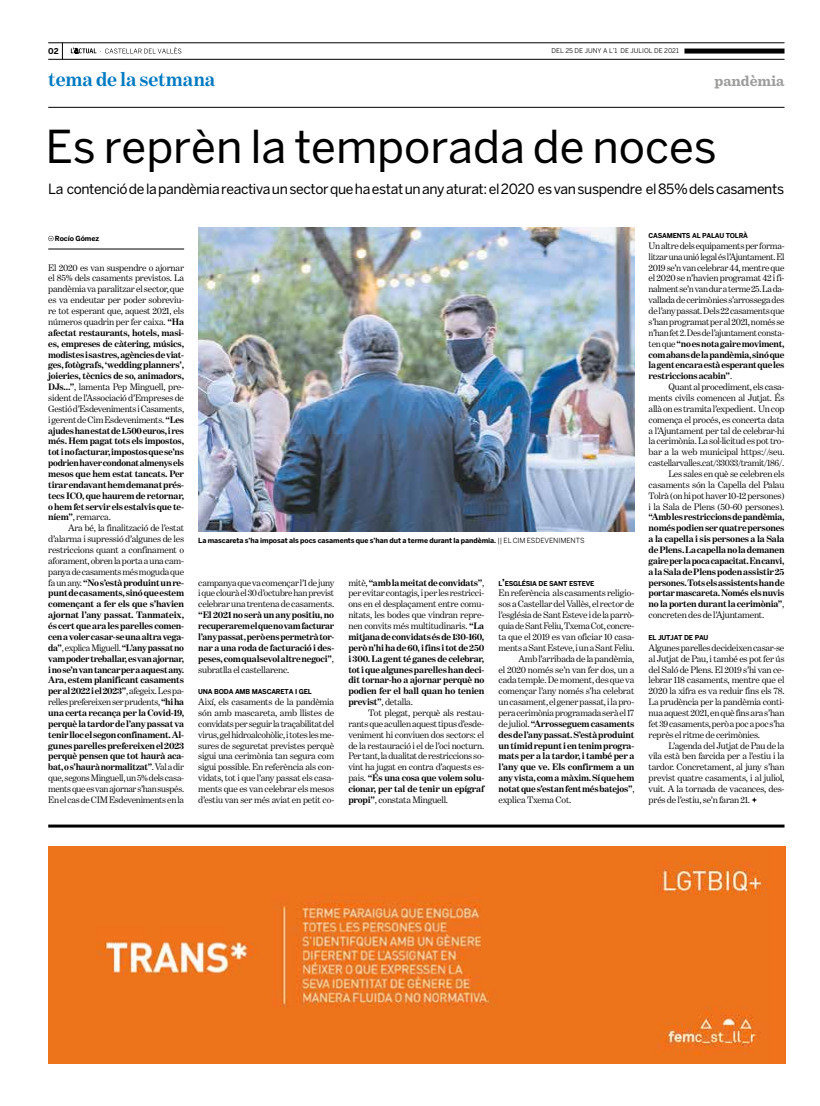
<style>
.page{position:relative;width:820px;height:1106px;background:#fff}
.page>*{position:absolute;margin:0;border:0;box-sizing:border-box;transform-origin:0 0}
.t1{font:45px "Benton Sans";color:#000}
.t2{font:700 20px "Benton Modern One";letter-spacing:-.005em;color:#007ac2}
.t3{font:700 15px "Sentinel";letter-spacing:-.005em;color:#9d9d9c}
.t4{font:14px "Benton Sans";letter-spacing:-.025em;color:#000}
.t5{font:700 9.5px/10.9px "Benton Modern One";letter-spacing:-.02em;color:#000;text-align:justify}
.t6{font:9.5px/10.9px "Benton Modern One";letter-spacing:-.02em;color:#000;text-align:justify}
.t7{font:700 8px "Benton Sans";color:#000}
.t8{font:700 7px "Benton Sans";letter-spacing:-.01em;color:#000}
.t9{font:700 6.7px "Benton Sans";letter-spacing:-.035em;color:#000}
.t10{font:6.5px "Benton Sans";letter-spacing:.005em;color:#000}
.s1{font-weight:400}
.s2{font-weight:700}
.s3{font-size:9.6px}
</style>
<div class="page">
<svg style="left:62px;top:44px;width:1px;height:15px"></svg>
<hr style="left:48px;top:107px;width:736px;height:1px;background:#000">
<hr style="left:48px;top:43px;width:736px;height:1px;background:#000">
<hr style="left:48px;top:59px;width:736px;height:1px;background:#000">
<div style="left:684px;top:49px;width:100px;height:5px;background:#000"></div>
<svg style="left:71px;top:47px;width:110px;height:7px"></svg>
<hr style="left:48px;top:824px;width:736px;height:3px;background:#000">
<img style="left:198px;top:228px;width:436px;height:304px">
<svg style="left:48px;top:236px;width:6px;height:5px"></svg>
<hr style="left:48px;top:249px;width:136px;height:1px;background:#000">
<svg style="left:751px;top:797px;width:5px;height:5px"></svg>
<img style="left:48px;top:846px;width:737px;height:217px">
<p class="t7" style="left:48px;top:46px;width:12px">02</p>
<p class="t10" style="left:551px;top:47px;width:129px">DEL 25 DE JUNY A L’1 DE JULIOL DE 2021</p>
<h2 class="t2" style="left:48px;top:68px;width:169px">tema de la setmana</h2>
<h3 class="t3" style="left:714px;top:69px;width:71px">pandèmia</h3>
<h1 class="t1" style="left:45px;top:120px;width:672px">Es reprèn la temporada de noces</h1>
<h3 class="t4" style="left:48px;top:181px;width:737px">La contenció de la pandèmia reactiva un sector que ha estat un any aturat: el 2020 es van suspendre el 85% dels casaments</h3>
<p class="t8" style="left:55px;top:234px;width:46px">Rocío Gómez</p>
<p class="t5" style="left:48px;top:262px;width:137px"><span class="s1">El 2020 es van suspendre o ajornar el 85% dels casaments previstos. La pandèmia va paralitzar el sector, que es va endeutar per poder sobreviu&shy;re tot esperant que, aquest 2021, els números quadrin per fer caixa.</span> “Ha afectat restaurants, hotels, masi&shy;es, empreses de càtering, músics, modistes i sastres, agències de viat&shy;ges, fotògrafs, ‘wedding planners’, joieries, tècnics de so, animadors, DJs...”<span class="s1">, lamenta Pep Minguell, pre&shy;sident de l’Associació d’Empreses de Gestió d’Esdeveniments i Casaments, i gerent de Cim Esdeveniments.</span> “Les ajudes han estat de 1.500 euros, i res més. Hem pagat tots els impostos, tot i no facturar, impostos que se’ns podrien haver condonat almenys els mesos que hem estat tancats. Per tirar endavant hem demanat prés&shy;tecs ICO, que haurem de retornar, o hem fet servir els estalvis que te&shy;níem”<span class="s1">, remarca.</span></p>
<p class="t5" style="left:48px;top:522px;width:137px;text-indent:20px"><span class="s1">Ara bé, la finalització de l’estat d’alarma i supressió d’algunes de les restriccions quant a confinament o aforament, obren la porta a una cam&shy;panya de casaments més moguda que fa un any.</span> “No s’està produint un re&shy;punt de casaments, sinó que estem començant a fer els que s’havien ajornat l’any passat. Tanmateix, és cert que ara les parelles comen&shy;cen a voler casar-se una altra vega&shy;da”<span class="s1">, explica Miguell.</span> “L’any passat no vam poder treballar, es van ajornar, i no se’n van tancar per a aquest any.<br>Ara, estem planificant casaments per al 2022 i el 2023”<span class="s1">, afegeix. Les pa&shy;relles prefereixen ser prudents,</span> “hi ha una certa recança per la Covid-19, perquè la tardor de l’any passat va tenir lloc el segon confinament. Al&shy;gunes parelles prefereixen el 2023 perquè pensen que tot haurà aca&shy;bat, o s’haurà normalitzat”<span class="s1">. Val a dir que, segons Minguell, un 5% dels casa&shy;ments que es van ajornar s’han suspés.<br>En el cas de CIM Esdeveniments en la</span></p>
<p class="t8" style="left:198px;top:536px;width:387px">La mascareta s’ha imposat als pocs casaments que s’han dut a terme durant la pandèmia. <span class="s1">|| EL CIM ESDEVENIMENTS</span></p>
<p class="t6" style="left:198px;top:577px;width:137px">campanya que va començar l’1 de juny i que clourà el 30 d’octubre han previst celebrar una trentena de casaments.</p>
<p class="t5" style="left:198px;top:609px;width:137px">“El 2021 no serà un any positiu, no recuperarem el que no vam facturar l’any passat, però ens permetrà tor&shy;nar a una roda de facturació i des&shy;peses, com qualsevol altre negoci”<span class="s1">, subratlla el castellarenc.</span></p>
<p class="t9" style="left:198px;top:687px;width:115px">UNA BODA AMB MASCARETA I GEL</p>
<p class="t6" style="left:198px;top:696px;width:137px">Així, els casaments de la pandèmia són amb mascareta, amb llistes de convidats per seguir la traçabilitat del virus, gel hidroalcohòlic, i totes les me&shy;sures de seguretat previstes perquè sigui una cerimònia tan segura com sigui possible. En referència als con&shy;vidats, tot i que l’any passat els casa&shy;ments que es van celebrar els mesos d’estiu van ser més aviat en petit co-</p>
<p class="t5" style="left:348px;top:577px;width:137px"><span class="s1">mitè,</span> “amb la meitat de convidats”<span class="s1">, per evitar contagis, i per les restricci&shy;ons en el desplaçament entre comu&shy;nitats, les bodes que vindran repre&shy;nen convits més multitudinaris.</span> “La mitjana de convidats és de 130-160, però n’hi ha de 60, i fins i tot de 250 i 300. La gent té ganes de celebrar, tot i que algunes parelles han deci&shy;dit tornar-ho a ajornar perquè no podien fer el ball quan ho tenien previst”<span class="s1">, detalla.</span></p>
<p class="t6" style="left:348px;top:707px;width:137px;text-indent:20px">Tot plegat, perquè als restau&shy;rants que acullen aquest tipus d’esde&shy;veniment hi conviuen dos sectors: el de la restauració i el de l’oci nocturn.<br>Per tant, la dualitat de restriccions so&shy;vint ha jugat en contra d’aquests es&shy;pais. <span class="s2">“És una cosa que volem solu&shy;cionar, per tal de tenir un epígraf propi”</span>, constata Minguell.</p>
<p class="t9" style="left:498px;top:579px;width:97px">L<span class="s3">’</span>ESGLÉSIA DE SANT ESTEVE</p>
<p class="t6" style="left:498px;top:588px;width:137px">En referència als casaments religio-</p>
<p class="t6" style="left:498px;top:598px;width:137px">sos a Castellar del Vallès, el rector de</p>
<p class="t6" style="left:498px;top:609px;width:137px">l’església de Sant Esteve i de la parrò-</p>
<p class="t6" style="left:498px;top:620px;width:137px">quia de Sant Feliu, Txema Cot, concre-</p>
<p class="t6" style="left:498px;top:631px;width:137px">ta que el 2019 es van oficiar 10 casa-</p>
<p class="t6" style="left:498px;top:642px;width:137px">ments a Sant Esteve, i un a Sant Feliu.</p>
<p class="t6" style="left:518px;top:653px;width:117px">Amb l’arribada de la pandèmia,</p>
<p class="t6" style="left:498px;top:663px;width:137px">el 2020 només se’n van fer dos, un a</p>
<p class="t6" style="left:498px;top:674px;width:137px">cada temple. De moment, des que va</p>
<p class="t6" style="left:498px;top:685px;width:137px">començar l’any només s’ha celebrat</p>
<p class="t6" style="left:498px;top:696px;width:137px">un casament, el gener passat, i la pro-</p>
<p class="t6" style="left:498px;top:707px;width:137px">pera cerimònia programada serà el 17</p>
<p class="t5" style="left:498px;top:718px;width:137px"><span class="s1">de juliol.</span> “Arrosseguem casaments</p>
<p class="t5" style="left:498px;top:729px;width:137px">des de l’any passat. S’està produint</p>
<p class="t5" style="left:498px;top:739px;width:137px">un tímid repunt i en tenim progra-</p>
<p class="t5" style="left:498px;top:750px;width:137px">mats per a la tardor, i també per a</p>
<p class="t5" style="left:498px;top:761px;width:137px">l’any que ve. Els confirmem a un</p>
<p class="t5" style="left:498px;top:772px;width:137px">any vista, com a màxim. Sí que hem</p>
<p class="t5" style="left:498px;top:783px;width:137px">notat que s’estan fent més batejos”<span class="s1">,</span></p>
<p class="t6" style="left:498px;top:794px;width:74px">explica Txema Cot.</p>
<p class="t9" style="left:648px;top:232px;width:101px">CASAMENTS AL PALAU TOLRÀ</p>
<p class="t6" style="left:648px;top:240px;width:137px">Un altre dels equipaments per forma&shy;litzar una unió legal és l’Ajuntament. El 2019 se’n van celebrar 44, mentre que el 2020 se n’havien programat 42 i fi&shy;nalment se’n van dur a terme 25. La da&shy;vallada de cerimònies s’arrossega des de l’any passat. Dels 22 casaments que s’han programat per al 2021, només se n’han fet 2. Des de l’ajuntament consta&shy;ten que <span class="s2">“no es nota gaire moviment, com abans de la pandèmia, sinó que la gent encara està esperant que les restriccions acabin”</span>.</p>
<p class="t6" style="left:648px;top:381px;width:137px;text-align:right">Quant al procediment, els casa&shy;ments civils comencen al Jutjat. És allà on es tramita l’expedient. Un cop comença el procés, es concerta data a l’Ajuntament per tal de celebrar-hi la cerimònia. La sol·licitud es pot tro&shy;bar a la web municipal https://seu. castellarvalles.cat/33033/tramit/186/.<br>Les sales en què se celebren els casaments són la Capella del Palau Tolrà (on hi pot haver 10-12 persones) i la Sala de Plens (50-60 persones).</p>
<p class="t5" style="left:648px;top:511px;width:137px">“Amb les restriccions de pandèmia, només podien ser quatre persones a la capella i sis persones a la Sala de Plens. La capella no la demanen gaire per la poca capacitat. En canvi, a la Sala de Plens poden assistir 25 persones. Tots els assistents han de portar mascareta. Només els nuvis no la porten durant la cerimònia”<span class="s1">, concreten des de l’Ajuntament.</span></p>
<p class="t9" style="left:648px;top:633px;width:61px">EL JUTJAT DE PAU</p>
<p class="t6" style="left:648px;top:642px;width:137px">Algunes parelles decideixen casar-se al Jutjat de Pau, i també es pot fer ús del Saló de Plens. El 2019 s’hi van ce&shy;lebrar 118 casaments, mentre que el 2020 la xifra es va reduir fins els 78.<br>La prudència per la pandèmia conti&shy;nua aquest 2021, en què fins ara s’han fet 39 casaments, però a poc a poc s’ha reprès el ritme de cerimònies.</p>
<p class="t6" style="left:648px;top:739px;width:137px;text-indent:20px">L’agenda del Jutjat de Pau de la vila està ben farcida per a l’estiu i la tardor. Concretament, al juny s’han previst quatre casaments, i al juliol, vuit. A la tornada de vacances, des&shy;prés de l’estiu, se’n faran 21.</p>
</div>
